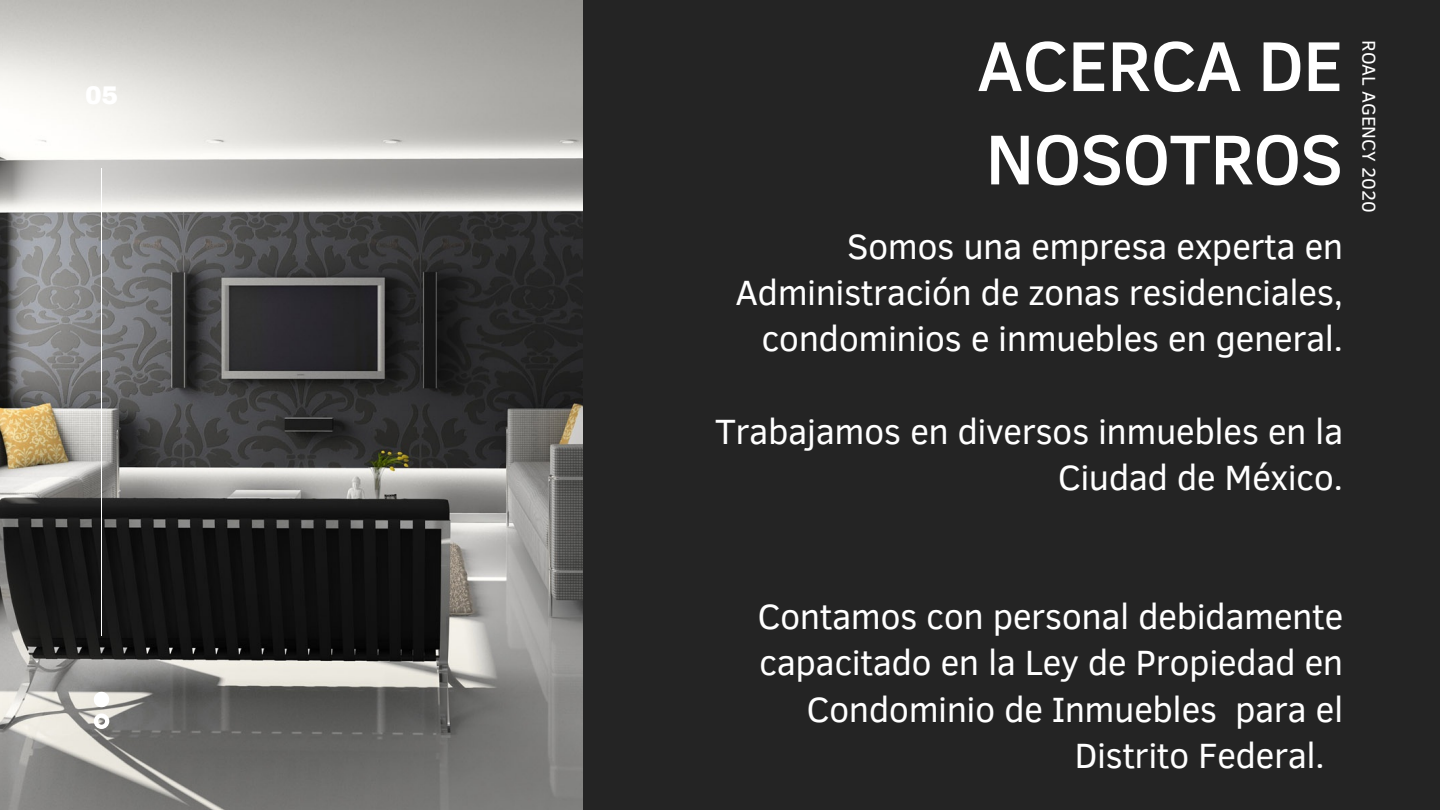
<style>
.page{position:relative;width:1440px;height:810px;background:#242424}
.page>*{position:absolute;margin:0;border:0;box-sizing:border-box;transform-origin:0 0}
.t1{font:500 72px/93.4px "Clear Sans";letter-spacing:-.015em;color:#fff}
.t2{font:36px/46.3px "Clear Sans";letter-spacing:-.015em;color:#fff;text-align:right}
.t3{font:900 25px "Archivo";color:#fff}
.t4{font:19px "Clear Sans";color:#fff}
</style>
<div class="page">
<img style="left:0;top:0;width:583px;height:810px">
<svg style="left:94px;top:713px;width:15px;height:16px"></svg>
<svg style="left:94px;top:692px;width:15px;height:15px"></svg>
<hr style="left:101px;top:168px;width:1px;height:467px;background:#fff">
<p class="t3" style="left:85px;top:82px;width:34px">05</p>
<p class="t1" style="left:977px;top:15px;width:368px">ACERCA DE<br>NOSOTROS</p>
<p class="t2" style="left:736px;top:221px;width:609px">Somos una empresa experta en<br>Administración de zonas residenciales, condominios e inmuebles en general.</p>
<p class="t4" style="left:1383px;top:40px;width:174px;rotate:90deg">ROAL AGENCY 2020</p>
<p class="t2" style="left:715px;top:406px;width:630px">Trabajamos en diversos inmuebles en la<br>Ciudad de México.</p>
<p class="t2" style="left:757px;top:591px;width:587px">Contamos con personal debidamente</p>
<p class="t2" style="left:759px;top:638px;width:586px">capacitado en la Ley de Propiedad en</p>
<p class="t2" style="left:806px;top:684px;width:538px">Condominio de Inmuebles para el</p>
<p class="t2" style="left:1075px;top:730px;width:252px">Distrito Federal.</p>
</div>
